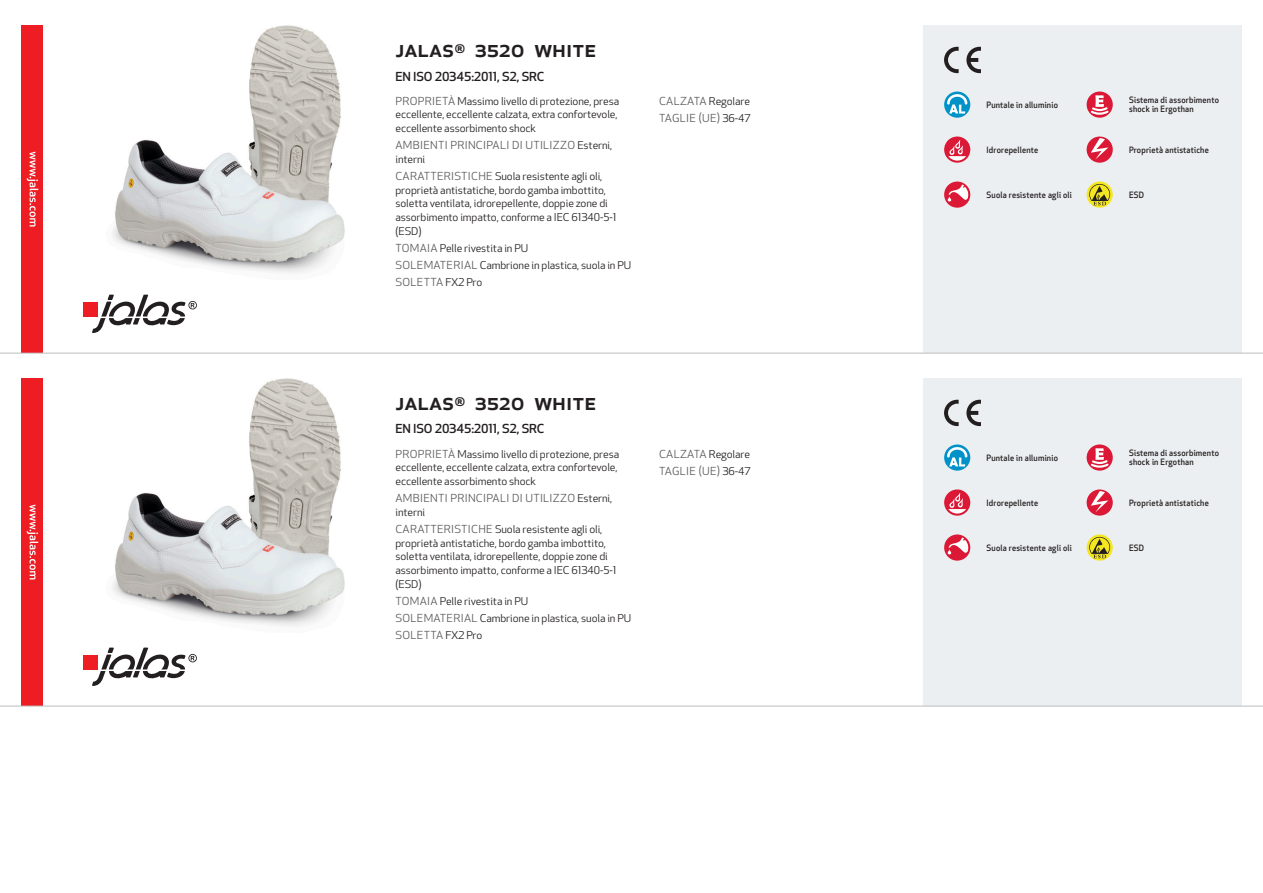
<style>
.page{position:relative;width:1263px;height:893px;background:#fff}
.page>*{position:absolute;margin:0;border:0;box-sizing:border-box;transform-origin:0 0}
.Produkt_namn{font:500 24px "Apex New";color:#231f20}
.Ingress{font:500 12.15px "Apex New";letter-spacing:-.015em;color:#231f20;scale:1.06 1}
.Funktion{font:10.8px "Apex New";letter-spacing:.025em;color:#57585a;scale:1.06 1}
.Funktion-2{font:10.5px/13.6px "Apex New";letter-spacing:-.01em;color:#231f20;scale:1.06 1}
.Funktion_body{font:500 8.55px/9px "Apex New";letter-spacing:.025em;color:#231f20;scale:.95 1}
.s1{font-size:10.8px;color:#57585a}
.s2{font-size:10.5px;color:#231f20}
</style>
<div class="page">
<img style="left:112px;top:26px;width:233px;height:247px">
<div style="left:83px;top:302px;width:15px;height:15px;background:#ee1d23"></div>
<svg style="left:92px;top:295px;width:105px;height:38px"></svg>
<div style="left:21px;top:26px;width:22px;height:327px;background:#ee1d23"></div>
<svg style="left:27px;top:152px;width:11px;height:75px"></svg>
<div style="left:923px;top:26px;width:319px;height:327px;background:#eceff1"></div>
<svg style="left:966px;top:47px;width:15px;height:26px"></svg>
<svg style="left:944px;top:47px;width:15px;height:26px"></svg>
<svg style="left:944px;top:92px;width:26px;height:26px"></svg>
<svg style="left:947px;top:94px;width:20px;height:20px"></svg>
<div style="left:944px;top:137px;width:26px;height:26px;background:#db1836;border-radius:50%"></div>
<svg style="left:948px;top:140px;width:18px;height:21px"></svg>
<svg style="left:944px;top:182px;width:26px;height:26px"></svg>
<svg style="left:948px;top:185px;width:20px;height:17px"></svg>
<svg style="left:1086px;top:92px;width:27px;height:26px"></svg>
<svg style="left:1089px;top:95px;width:21px;height:21px"></svg>
<svg style="left:1086px;top:137px;width:27px;height:26px"></svg>
<svg style="left:1091px;top:138px;width:17px;height:22px"></svg>
<svg style="left:1086px;top:182px;width:27px;height:26px"></svg>
<svg style="left:1089px;top:184px;width:21px;height:21px"></svg>
<img style="left:112px;top:378px;width:233px;height:248px">
<div style="left:83px;top:654px;width:15px;height:15px;background:#ee1d23"></div>
<svg style="left:92px;top:648px;width:105px;height:38px"></svg>
<div style="left:21px;top:378px;width:22px;height:328px;background:#ee1d23"></div>
<svg style="left:27px;top:505px;width:11px;height:74px"></svg>
<div style="left:923px;top:378px;width:319px;height:328px;background:#eceff1"></div>
<svg style="left:966px;top:400px;width:15px;height:26px"></svg>
<svg style="left:944px;top:400px;width:15px;height:26px"></svg>
<svg style="left:944px;top:444px;width:26px;height:27px"></svg>
<svg style="left:947px;top:447px;width:20px;height:19px"></svg>
<svg style="left:944px;top:489px;width:26px;height:27px"></svg>
<svg style="left:948px;top:493px;width:18px;height:21px"></svg>
<svg style="left:944px;top:534px;width:26px;height:27px"></svg>
<svg style="left:948px;top:537px;width:20px;height:17px"></svg>
<svg style="left:1086px;top:444px;width:27px;height:27px"></svg>
<svg style="left:1089px;top:448px;width:21px;height:21px"></svg>
<svg style="left:1086px;top:489px;width:27px;height:27px"></svg>
<svg style="left:1091px;top:491px;width:17px;height:21px"></svg>
<svg style="left:1086px;top:534px;width:27px;height:27px"></svg>
<svg style="left:1089px;top:537px;width:21px;height:21px"></svg>
<hr style="left:0;top:353px;width:1263px;height:1px;background:#bcbdc0">
<hr style="left:0;top:706px;width:1263px;height:1px;background:#bcbdc0">
<p class="Produkt_namn" style="left:395px;top:33px;width:202px">JALAS<sup>®</sup> 3520 WHITE</p>
<p class="Ingress" style="left:395px;top:68px;width:142px">EN ISO 20345:2011, S2, SRC</p>
<p class="Funktion-2" style="left:395px;top:94px;width:213px"><span class="s1">PROPRIETÀ</span> Massimo livello di protezione, presa eccellente, eccellente calzata, extra confortevole, eccellente assorbimento shock</p>
<p class="Funktion" style="left:395px;top:139px;width:206px">AMBIENTI PRINCIPALI DI UTILIZZO <span class="s2">Esterni,</span></p>
<p class="Funktion-2" style="left:395px;top:153px;width:29px">interni</p>
<p class="Funktion-2" style="left:395px;top:170px;width:210px"><span class="s1">CARATTERISTICHE</span> Suola resistente agli oli, proprietà antistatiche, bordo gamba imbottito, soletta ventilata, idrorepellente, doppie zone di assorbimento impatto, conforme a IEC 61340-5-1 (ESD)</p>
<p class="Funktion-2" style="left:395px;top:241px;width:127px"><span class="s1">TOMAIA</span> Pelle rivestita in PU</p>
<p class="Funktion-2" style="left:395px;top:258px;width:224px"><span class="s1">SOLEMATERIAL</span> Cambrione in plastica, suola in PU</p>
<p class="Funktion" style="left:395px;top:276px;width:84px">SOLETTA <span class="s2">FX2 Pro</span></p>
<p class="Funktion-2" style="left:659px;top:94px;width:87px"><span class="s1">CALZATA</span> Regolare</p>
<p class="Funktion" style="left:659px;top:112px;width:88px">TAGLIE (UE) <span class="s2">36-47</span></p>
<p class="Produkt_namn" style="left:395px;top:385px;width:202px">JALAS<sup>®</sup> 3520 WHITE</p>
<p class="Ingress" style="left:395px;top:421px;width:142px">EN ISO 20345:2011, S2, SRC</p>
<p class="Funktion-2" style="left:395px;top:447px;width:213px"><span class="s1">PROPRIETÀ</span> Massimo livello di protezione, presa eccellente, eccellente calzata, extra confortevole, eccellente assorbimento shock</p>
<p class="Funktion" style="left:395px;top:492px;width:206px">AMBIENTI PRINCIPALI DI UTILIZZO <span class="s2">Esterni,</span></p>
<p class="Funktion-2" style="left:395px;top:505px;width:29px">interni</p>
<p class="Funktion-2" style="left:395px;top:523px;width:210px"><span class="s1">CARATTERISTICHE</span> Suola resistente agli oli, proprietà antistatiche, bordo gamba imbottito, soletta ventilata, idrorepellente, doppie zone di assorbimento impatto, conforme a IEC 61340-5-1 (ESD)</p>
<p class="Funktion-2" style="left:395px;top:594px;width:127px"><span class="s1">TOMAIA</span> Pelle rivestita in PU</p>
<p class="Funktion-2" style="left:395px;top:611px;width:224px"><span class="s1">SOLEMATERIAL</span> Cambrione in plastica, suola in PU</p>
<p class="Funktion" style="left:395px;top:628px;width:84px">SOLETTA <span class="s2">FX2 Pro</span></p>
<p class="Funktion-2" style="left:659px;top:447px;width:87px"><span class="s1">CALZATA</span> Regolare</p>
<p class="Funktion" style="left:659px;top:464px;width:88px">TAGLIE (UE) <span class="s2">36-47</span></p>
<p class="Funktion_body" style="left:986px;top:100px;width:77px">Puntale in alluminio</p>
<p class="Funktion_body" style="left:986px;top:145px;width:56px">Idrorepellente</p>
<p class="Funktion_body" style="left:986px;top:190px;width:91px">Suola resistente agli oli</p>
<p class="Funktion_body" style="left:1129px;top:96px;width:96px">Sistema di assorbimento shock in Ergothan</p>
<p class="Funktion_body" style="left:1129px;top:145px;width:85px">Proprietà antistatiche</p>
<p class="Funktion_body" style="left:1129px;top:190px;width:17px">ESD</p>
<p class="Funktion_body" style="left:986px;top:453px;width:77px">Puntale in alluminio</p>
<p class="Funktion_body" style="left:986px;top:498px;width:56px">Idrorepellente</p>
<p class="Funktion_body" style="left:986px;top:543px;width:91px">Suola resistente agli oli</p>
<p class="Funktion_body" style="left:1129px;top:449px;width:96px">Sistema di assorbimento shock in Ergothan</p>
<p class="Funktion_body" style="left:1129px;top:498px;width:85px">Proprietà antistatiche</p>
<p class="Funktion_body" style="left:1129px;top:543px;width:17px">ESD</p>
</div>
